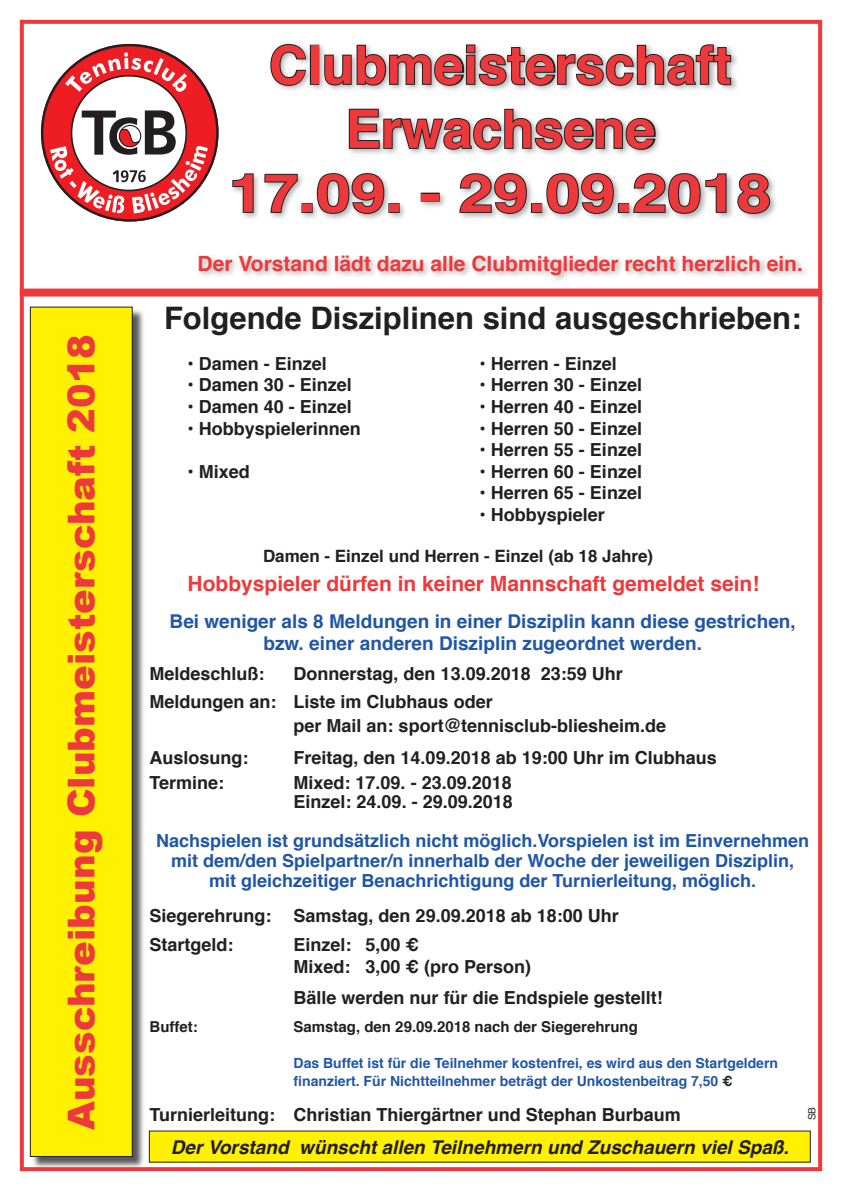
<style>
.page{position:relative;width:842px;height:1191px;background:#fff}
.page>*{position:absolute;margin:0;border:0;box-sizing:border-box;transform-origin:0 0}
.t1{font:700 53px/64px "Helvetica";color:#ee393c;text-align:center}
.t2{font:900 37px "Arial";color:#ee393c}
.t3{font:700 31px "Helvetica";color:#231f20}
.t4{font:700 21px "Helvetica";color:#ee393c}
.t5{font:700 19px/22.8px "Helvetica";color:#2056a6;text-align:center}
.t6{font:italic 700 19px "Helvetica";color:#231f20}
.t7{font:700 18px/28px "Helvetica";color:#231f20}
.t8{font:700 18px/20px "Helvetica";color:#2056a6;text-align:center}
.t9{font:700 17px "Helvetica";color:#231f20}
.t10{font:700 15px "Helvetica";color:#231f20}
.t11{font:700 14px/18px "Helvetica";color:#2056a6}
.t12{font:10px "Helvetica";color:#231f20}
.s1{color:#231f20}
</style>
<div class="page">
<div style="left:31px;top:308px;width:114px;height:861px;background:#231f20;opacity:.75"></div>
<div style="left:30px;top:307px;width:102px;height:849px;background:#fff101"></div>
<div style="left:30px;top:306px;width:103px;height:851px;border:1px solid #231f20"></div>
<div style="left:196px;top:41px;width:614px;height:242px;background:#231f20;opacity:.35"></div>
<svg style="left:269px;top:43px;width:38px;height:44px"></svg>
<div style="left:310px;top:45px;width:9px;height:40px;border:2px solid #231f20"></div>
<svg style="left:323px;top:43px;width:409px;height:44px"></svg>
<svg style="left:348px;top:108px;width:309px;height:43px"></svg>
<svg style="left:231px;top:172px;width:24px;height:42px"></svg>
<svg style="left:263px;top:173px;width:36px;height:41px"></svg>
<div style="left:301px;top:203px;width:12px;height:10px;border:2px solid #231f20"></div>
<svg style="left:316px;top:172px;width:69px;height:43px"></svg>
<div style="left:388px;top:203px;width:12px;height:10px;border:2px solid #231f20"></div>
<div style="left:421px;top:193px;width:19px;height:9px;border:2px solid #231f20"></div>
<svg style="left:458px;top:172px;width:70px;height:43px"></svg>
<div style="left:531px;top:203px;width:11px;height:10px;border:2px solid #231f20"></div>
<svg style="left:545px;top:172px;width:70px;height:43px;background:#a7a5a6"></svg>
<div style="left:618px;top:203px;width:11px;height:10px;border:2px solid #231f20"></div>
<svg style="left:632px;top:172px;width:96px;height:43px"></svg>
<svg style="left:736px;top:172px;width:35px;height:43px"></svg>
<div style="left:20px;top:288px;width:802px;height:8px;background:#ee393c"></div>
<div style="left:149px;top:1131px;width:661px;height:31px;background:#fff101"></div>
<div style="left:20px;top:20px;width:802px;height:1151px;border:4px solid #ee393c"></div>
<svg style="left:40px;top:41px;width:184px;height:186px"></svg>
<h2 class="t2" style="left:54px;top:1129px;width:797px;rotate:-90deg">Ausschreibung Clubmeisterschaft 2018</h2>
<h1 class="t1" style="left:229px;top:34px;width:544px">Clubmeisterschaft<br>Erwachsene<br>17.09. - 29.09.2018</h1>
<p class="t4" style="left:198px;top:246px;width:607px">Der Vorstand lädt dazu alle Clubmitglieder recht herzlich ein.</p>
<h3 class="t3" style="left:164px;top:293px;width:639px">Folgende Disziplinen sind ausgeschrieben:</h3>
<p class="t7" style="left:188px;top:350px;width:141px">• Damen - Einzel</p>
<p class="t7" style="left:480px;top:350px;width:139px">• Herren - Einzel</p>
<p class="t7" style="left:188px;top:371px;width:166px">• Damen 30 - Einzel</p>
<p class="t7" style="left:480px;top:371px;width:164px">• Herren 30 - Einzel</p>
<p class="t7" style="left:188px;top:393px;width:166px">• Damen 40 - Einzel</p>
<p class="t7" style="left:480px;top:393px;width:164px">• Herren 40 - Einzel</p>
<p class="t7" style="left:188px;top:414px;width:175px">• Hobbyspielerinnen</p>
<p class="t7" style="left:480px;top:414px;width:164px">• Herren 50 - Einzel</p>
<p class="t7" style="left:480px;top:436px;width:164px">• Herren 55 - Einzel</p>
<p class="t7" style="left:188px;top:458px;width:64px">• Mixed</p>
<p class="t7" style="left:480px;top:458px;width:164px">• Herren 60 - Einzel</p>
<p class="t7" style="left:480px;top:479px;width:164px">• Herren 65 - Einzel</p>
<p class="t7" style="left:480px;top:501px;width:127px">• Hobbyspieler</p>
<p class="t9" style="left:263px;top:542px;width:392px">Damen - Einzel und Herren - Einzel (ab 18 Jahre)</p>
<p class="t4" style="left:188px;top:566px;width:573px">Hobbyspieler dürfen in keiner Mannschaft gemeldet sein!</p>
<p class="t5" style="left:170px;top:610px;width:628px">Bei weniger als 8 Meldungen in einer Disziplin kann diese gestrichen, bzw. einer anderen Disziplin zugeordnet werden.</p>
<p class="t7" style="left:150px;top:660px;width:117px">Meldeschluß:</p>
<p class="t7" style="left:150px;top:660px;width:475px;text-indent:144px">Donnerstag, den 13.09.2018 23:59 Uhr<br>Meldungen an: Liste im Clubhaus oder</p>
<p class="t7" style="left:294px;top:712px;width:374px">per Mail an: sport@tennisclub-bliesheim.de</p>
<p class="t7" style="left:150px;top:743px;width:100px">Auslosung:</p>
<p class="t7" style="left:294px;top:743px;width:425px">Freitag, den 14.09.2018 ab 19:00 Uhr im Clubhaus</p>
<p class="t7" style="left:150px;top:769px;width:76px">Termine:</p>
<p class="t7" style="left:294px;top:773px;width:221px;line-height:19px">Mixed: 17.09. - 23.09.2018<br>Einzel: 24.09. - 29.09.2018</p>
<p class="t8" style="left:156px;top:831px;width:654px">Nachspielen ist grundsätzlich nicht möglich.Vorspielen ist im Einvernehmen mit dem/den Spielpartner/n innerhalb der Woche der jeweiligen Disziplin, mit gleichzeitiger Benachrichtigung der Turnierleitung, möglich.</p>
<p class="t7" style="left:150px;top:901px;width:471px;line-height:29px">Siegerehrung: Samstag, den 29.09.2018 ab 18:00 Uhr<br>Startgeld:</p>
<p class="t7" style="left:294px;top:934px;width:239px;line-height:21.6px">Einzel: 5,00 €<br>Mixed: 3,00 € (pro Person)</p>
<p class="t7" style="left:294px;top:983px;width:371px">Bälle werden nur für die Endspiele gestellt!</p>
<p class="t10" style="left:150px;top:1014px;width:50px">Buffet:</p>
<p class="t10" style="left:294px;top:1014px;width:346px">Samstag, den 29.09.2018 nach der Siegerehrung</p>
<p class="t11" style="left:294px;top:1054px;width:486px">Das Buffet ist für die Teilnehmer kostenfrei, es wird aus den Startgeldern finanziert. Für Nichtteilnehmer beträgt der Unkostenbeitrag 7,50 <span class="s1">€</span></p>
<p class="t7" style="left:150px;top:1101px;width:533px">Turnierleitung: Christian Thiergärtner und Stephan Burbaum</p>
<p class="t6" style="left:171px;top:1131px;width:620px">Der Vorstand wünscht allen Teilnehmern und Zuschauern viel Spaß.</p>
<p class="t12" style="left:804px;top:1120px;width:15px;rotate:-90deg">SB</p>
</div>
